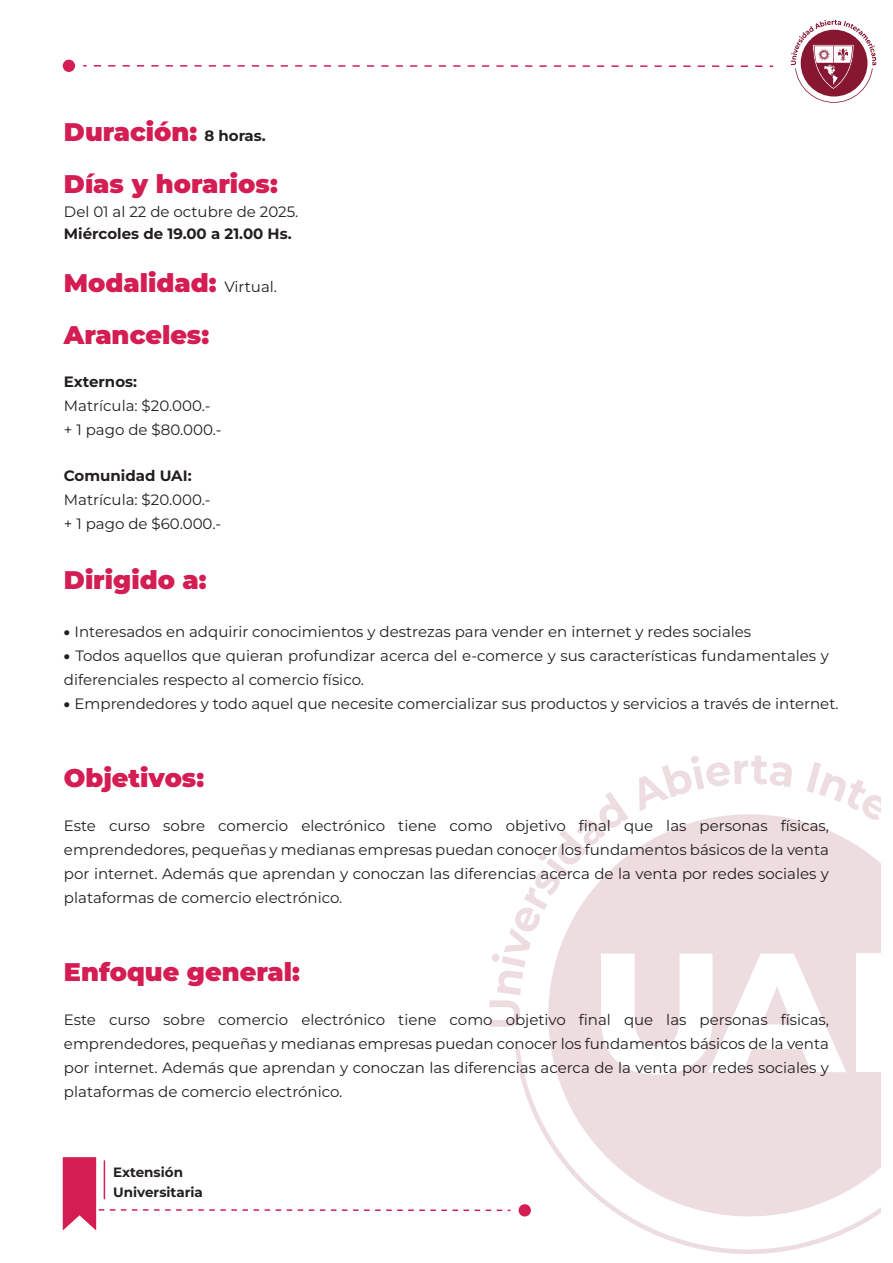
<style>
.page{position:relative;width:893px;height:1263px;background:#fff}
.page>*{position:absolute;margin:0;border:0;box-sizing:border-box;transform-origin:0 0}
.t1{font:900 25.5px/51.6px "Montserrat";color:#d31d53}
.t2{font:15px/24px "Montserrat";color:#231f20}
.t3{font:700 15px "Montserrat";color:#231f20}
.t4{font:700 13.5px/20.9px "Montserrat";color:#231f20}
.s1{font-weight:700;font-size:15px;color:#231f20}
.s2{font-weight:400;font-size:15px;color:#231f20}
.s3{font-weight:900}
</style>
<div class="page">
<svg style="left:518px;top:1074px;width:363px;height:180px;fill:#eddce0"></svg>
<svg style="left:489px;top:755px;width:392px;height:319px"></svg>
<div style="left:856px;top:953px;width:33px;height:119px;background:#fff"></div>
<div style="left:519px;top:1204px;width:12px;height:12px;background:#d31d53;border-radius:50%"></div>
<svg style="left:791px;top:20px;width:85px;height:83px"></svg>
<svg style="left:63px;top:1157px;width:439px;height:73px"></svg>
<svg style="left:94px;top:65px;width:679px;height:2px"></svg>
<div style="left:63px;top:60px;width:12px;height:12px;background:#d31d53;border-radius:50%"></div>
<h1 class="t1" style="left:64px;top:105px;width:215px">Duración: <span class="s1">8 horas.<br></span>Días y horarios:</h1>
<p class="t2" style="left:64px;top:199px;width:236px">Del 01 al 22 de octubre de 2025.</p>
<p class="t3" style="left:64px;top:223px;width:229px">Miércoles de 19.00 a 21.00 Hs.</p>
<h1 class="t1" style="left:64px;top:255px;width:215px;line-height:52.5px">Modalidad: <span class="s2">Virtual.<br></span>Aranceles:</h1>
<p class="t3" style="left:64px;top:371px;width:75px">Externos:</p>
<p class="t2" style="left:64px;top:393px;width:159px">Matrícula: $20.000.- + 1 pago de $80.000.-</p>
<p class="t3" style="left:64px;top:465px;width:129px">Comunidad UAI:</p>
<p class="t2" style="left:64px;top:487px;width:159px">Matrícula: $20.000.- + 1 pago de $60.000.-</p>
<h1 class="t1" style="left:64px;top:553px;width:144px">Dirigido a:</h1>
<p class="t2" style="left:64px;top:619px;width:689px"><span class="s3">•</span> Interesados en adquirir conocimientos y destrezas para vender en internet y redes sociales</p>
<p class="t2" style="left:64px;top:643px;width:767px"><span class="s3">•</span> Todos aquellos que quieran profundizar acerca del e-comerce y sus características fundamentales y diferenciales respecto al comercio físico.</p>
<p class="t2" style="left:64px;top:691px;width:776px"><span class="s3">•</span> Emprendedores y todo aquel que necesite comercializar sus productos y servicios a través de internet.</p>
<h1 class="t1" style="left:64px;top:751px;width:142px">Objetivos:</h1>
<p class="t2" style="left:64px;top:813px;width:767px;text-align:justify">Este curso sobre comercio electrónico tiene como objetivo final que las personas físicas, emprendedores, pequeñas y medianas empresas puedan conocer los fundamentos básicos de la venta por internet. Además que aprendan y conoczan las diferencias acerca de la venta por redes sociales y plataformas de comercio electrónico.</p>
<h1 class="t1" style="left:64px;top:945px;width:237px">Enfoque general:</h1>
<p class="t2" style="left:64px;top:1007px;width:767px;text-align:justify">Este curso sobre comercio electrónico tiene como objetivo final que las personas físicas, emprendedores, pequeñas y medianas empresas puedan conocer los fundamentos básicos de la venta por internet. Además que aprendan y conoczan las diferencias acerca de la venta por redes sociales y plataformas de comercio electrónico.</p>
<p class="t4" style="left:113px;top:1160px;width:91px">Extensión<br>Universitaria</p>
</div>
